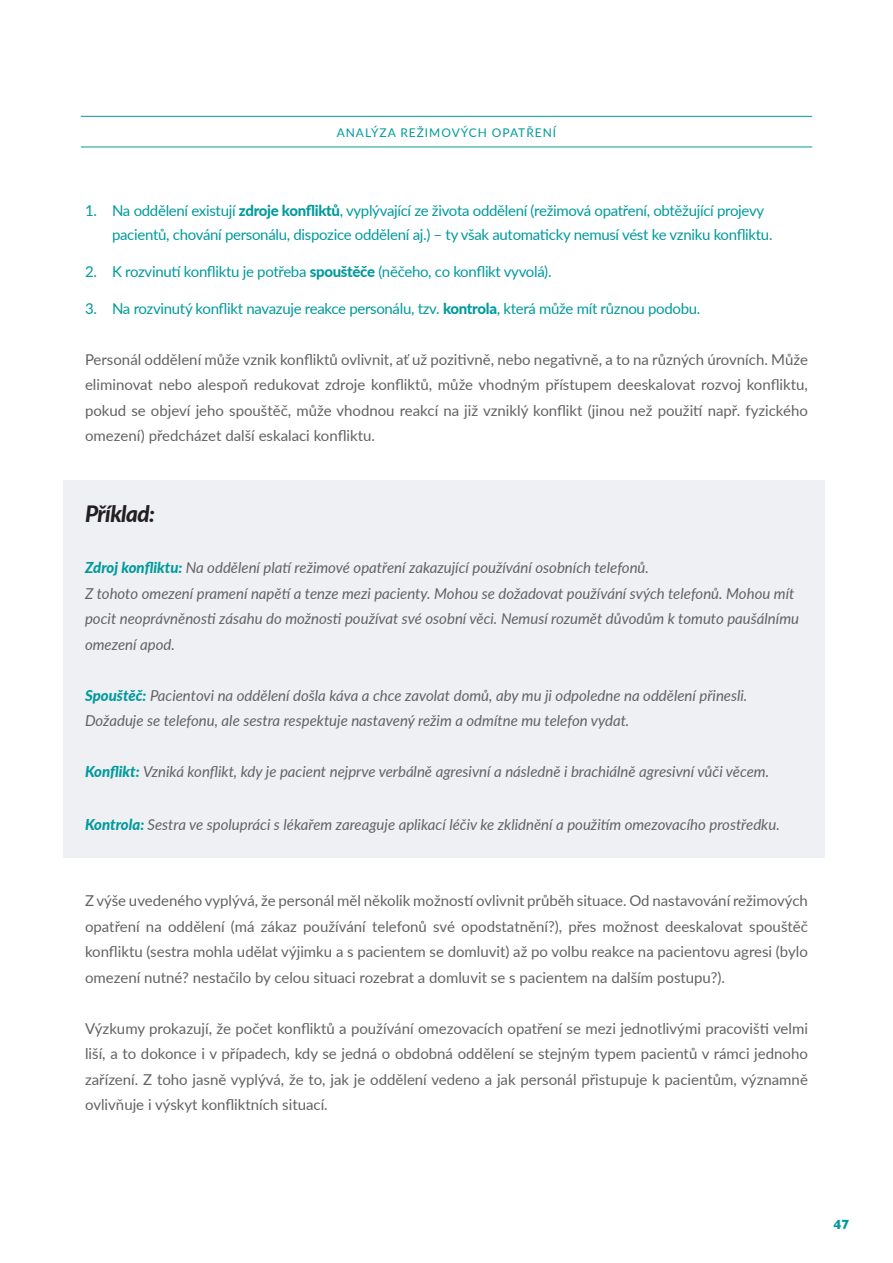
<style>
.page{position:relative;width:893px;height:1263px;background:#fff}
.page>*{position:absolute;margin:0;border:0;box-sizing:border-box;transform-origin:0 0}
.t1{font:italic 800 22.5px "Lato";letter-spacing:-.025em;color:#231f20}
.t2{font:15px/25.5px "Lato";color:#616264;text-align:justify}
.t3{font:italic 15px/25.5px "Lato";color:#616264}
.t4{font:15px/24px "Lato";letter-spacing:-.02em;color:#009a9d}
.t5{font:800 13.5px "Gill Sans";color:#009a9d}
.t6{font:12px "Lato";letter-spacing:.08em;color:#009a9d}
.s1{font-weight:800}
.s2{font-weight:800;color:#009a9d}
</style>
<div class="page">
<hr style="left:81px;top:116px;width:731px;height:1px;background:#009a9d">
<hr style="left:81px;top:147px;width:731px;height:1px;background:#009a9d">
<div style="left:63px;top:480px;width:762px;height:377px;background:#eef0f4"></div>
<p class="t6" style="left:337px;top:124px;width:221px">Analýza režimových opatření</p>
<p class="t4" style="left:112px;top:198px;width:662px;text-indent:-27px">1. Na oddělení existují <span class="s1">zdroje konfliktů</span>, vyplývající ze života oddělení (režimová opatření, obtěžující projevy pacientů, chování personálu, dispozice oddělení aj.) – ty však automaticky nemusí vést ke vzniku konfliktu.</p>
<p class="t4" style="left:85px;top:259px;width:468px">2. K rozvinutí konfliktu je potřeba <span class="s1">spouštěče</span> (něčeho, co konflikt vyvolá).</p>
<p class="t4" style="left:85px;top:296px;width:617px">3. Na rozvinutý konflikt navazuje reakce personálu, tzv. <span class="s1">kontrola</span>, která může mít různou podobu.</p>
<p class="t2" style="left:85px;top:346px;width:724px">Personál oddělení může vznik konfliktů ovlivnit, ať už pozitivně, nebo negativně, a to na různých úrovních. Může eliminovat nebo alespoň redukovat zdroje konfliktů, může vhodným přístupem deeskalovat rozvoj konfliktu, pokud se objeví jeho spouštěč, může vhodnou reakcí na již vzniklý konflikt (jinou než použití např. fyzického omezení) předcházet další eskalaci konfliktu.</p>
<h1 class="t1" style="left:85px;top:497px;width:71px">Příklad:</h1>
<p class="t3" style="left:85px;top:554px;width:715px"><span class="s2">Zdroj konfliktu:</span> Na oddělení platí režimové opatření zakazující používání osobních telefonů.<br>Z tohoto omezení pramení napětí a tenze mezi pacienty. Mohou se dožadovat používání svých telefonů. Mohou mít pocit neoprávněnosti zásahu do možnosti používat své osobní věci. Nemusí rozumět důvodům k tomuto paušálnímu omezení apod.</p>
<p class="t3" style="left:85px;top:682px;width:664px"><span class="s2">Spouštěč:</span> Pacientovi na oddělení došla káva a chce zavolat domů, aby mu ji odpoledne na oddělení přinesli.<br>Dožaduje se telefonu, ale sestra respektuje nastavený režim a odmítne mu telefon vydat.</p>
<p class="t3" style="left:85px;top:758px;width:686px"><span class="s2">Konflikt:</span> Vzniká konflikt, kdy je pacient nejprve verbálně agresivní a následně i brachiálně agresivní vůči věcem.</p>
<p class="t3" style="left:85px;top:811px;width:696px"><span class="s2">Kontrola:</span> Sestra ve spolupráci s lékařem zareaguje aplikací léčiv ke zklidnění a použitím omezovacího prostředku.</p>
<p class="t2" style="left:85px;top:887px;width:724px">Z výše uvedeného vyplývá, že personál měl několik možností ovlivnit průběh situace. Od nastavování režimových opatření na oddělení (má zákaz používání telefonů své opodstatnění?), přes možnost deeskalovat spouštěč konfliktu (sestra mohla udělat výjimku a s pacientem se domluvit) až po volbu reakce na pacientovu agresi (bylo omezení nutné? nestačilo by celou situaci rozebrat a domluvit se s pacientem na dalším postupu?).</p>
<p class="t2" style="left:85px;top:1015px;width:724px">Výzkumy prokazují, že počet konfliktů a používání omezovacích opatření se mezi jednotlivými pracovišti velmi liší, a to dokonce i v případech, kdy se jedná o obdobná oddělení se stejným typem pacientů v rámci jednoho zařízení. Z toho jasně vyplývá, že to, jak je oddělení vedeno a jak personál přistupuje k pacientům, významně ovlivňuje i výskyt konfliktních situací.</p>
<p class="t5" style="left:833px;top:1217px;width:18px">47</p>
</div>
